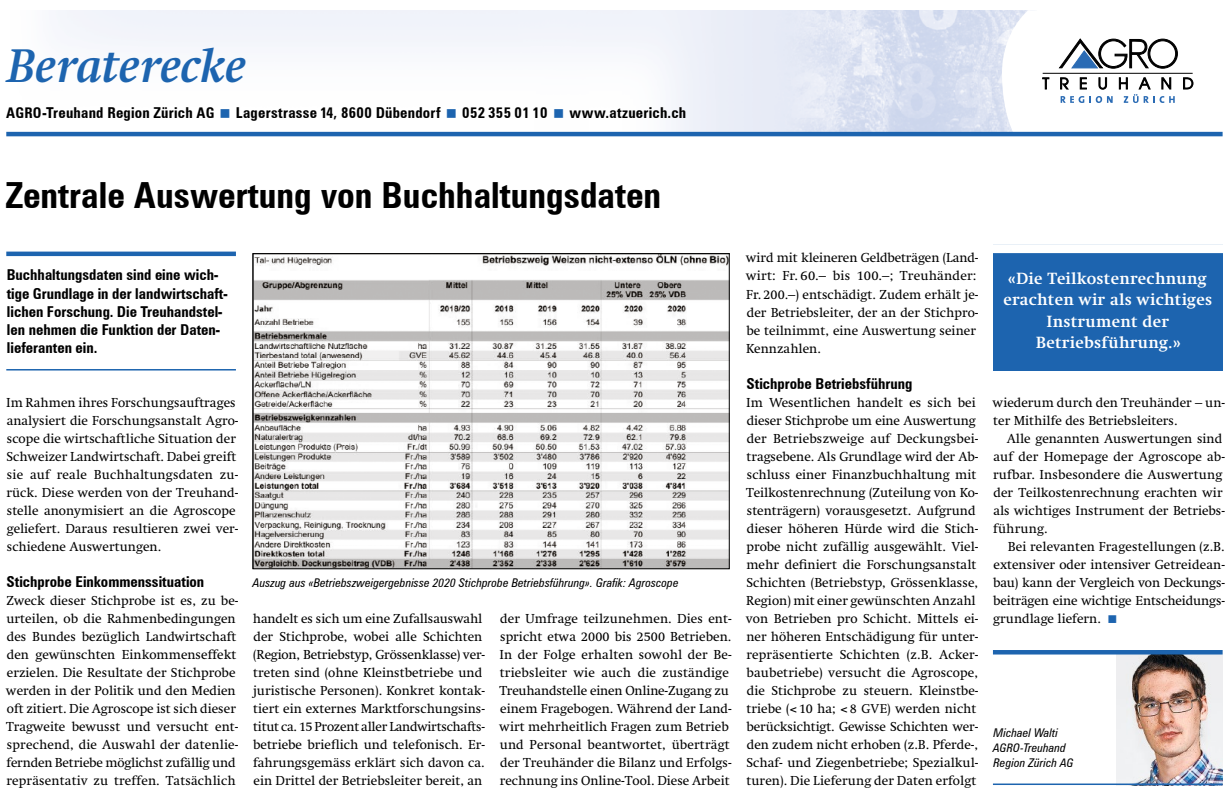
<style>
.page{position:relative;width:1230px;height:791px;background:#fff}
.page>*{position:absolute;margin:0;border:0;box-sizing:border-box;transform-origin:0 0}
.t1{font:italic 700 48px "Swift LT Pro";color:#1d64af}
.t2{font:700 condensed 36px "Zurich BT";color:#000}
.t3{font:700 16.5px/21.3px "Swift LT Pro";letter-spacing:.015em;color:#fff;text-align:center}
.t4{font:700 condensed 15px/18px "Zurich BT";color:#000}
.t5{font:13.35px/18px "Swift LT Pro";color:#000}
.t6{font:italic condensed 12px/15px "Zurich BT";letter-spacing:.01em;color:#000}
.s1{font-size:14.7px}
.s2{color:#1d64af}
.s3{font-size:11.7px}
.s4{font-size:13.05px}
</style>
<div class="page">
<img style="left:1116px;top:654px;width:106px;height:129px">
<div style="left:6px;top:251px;width:230px;height:5px;background:#1d64af"></div>
<hr style="left:6px;top:369px;width:230px;height:1px;background:#1d64af">
<div style="left:993px;top:244px;width:229px;height:126px;background:#1d64af"></div>
<div style="left:989px;top:244px;width:238px;height:9px;background:#fff"></div>
<div style="left:993px;top:649px;width:229px;height:5px;background:#1d64af"></div>
<hr style="left:993px;top:783px;width:229px;height:1px;background:#1d64af">
<img style="left:255px;top:255px;width:473px;height:312px">
<div style="left:253px;top:253px;width:477px;height:316px;border:1px solid #000"></div>
<img style="left:6px;top:10px;width:996px;height:122px">
<hr style="left:6px;top:132px;width:1216px;height:4px;background:#1d64af">
<svg style="left:1002px;top:10px;width:220px;height:122px"></svg>
<h1 class="t1" style="left:6px;top:37px;width:246px">Beraterecke</h1>
<p class="t4" style="left:6px;top:104px;width:681px"><span class="s1">AGRO</span>-Treuhand Region Zürich <span class="s1">AG</span> <span class="s2">■</span> Lagerstrasse 14, 8600 Dübendorf <span class="s2">■</span> 052 355 01 10 <span class="s2">■</span> www.atzuerich.ch</p>
<h2 class="t2" style="left:6px;top:174px;width:656px">Zentrale Auswertung von Buchhaltungsdaten</h2>
<p class="t4" style="left:7px;top:266px;width:222px">Buchhaltungsdaten sind eine wich&shy;tige Grundlage in der landwirtschaft&shy;lichen Forschung. Die Treuhandstel&shy;len nehmen die Funktion der Daten&shy;lieferanten ein.</p>
<p class="t5" style="left:6px;top:393px;width:234px">Im Rahmen ihres Forschungsauftrages analysiert die Forschungsanstalt Agro&shy;scope die wirtschaftliche Situation der Schweizer Landwirtschaft. Dabei greift sie auf reale Buchhaltungsdaten zu&shy;rück. Diese werden von der Treuhand&shy;stelle anonymisiert an die Agroscope geliefert. Daraus resultieren zwei ver&shy;schiedene Auswertungen.</p>
<p class="t4" style="left:7px;top:572px;width:199px">Stichprobe Einkommenssituation</p>
<p class="t5" style="left:6px;top:591px;width:234px">Zweck dieser Stichprobe ist es, zu be&shy;urteilen, ob die Rahmenbedingungen des Bundes bezüglich Landwirtschaft den gewünschten Einkommenseffekt erzielen. Die Resultate der Stichprobe werden in der Politik und den Medien oft zitiert. Die Agroscope ist sich dieser Tragweite bewusst und versucht ent&shy;sprechend, die Auswahl der datenlie&shy;fernden Betriebe möglichst zufällig und repräsentativ zu treffen. Tatsächlich</p>
<p class="t6" style="left:253px;top:574px;width:427px">Auszug aus «Betriebszweigergebnisse <span class="s3">2020</span> Stichprobe Betriebsführung». Grafik: Agroscope</p>
<p class="t5" style="left:253px;top:609px;width:234px">handelt es sich um eine Zufallsauswahl der Stichprobe, wobei alle Schichten (Region, Betriebstyp, Grössenklasse) ver&shy;treten sind (ohne Kleinstbetriebe und juristische Personen). Konkret kontak&shy;tiert ein externes Marktforschungsins&shy;titut ca. <span class="s4">15</span> Prozent aller Landwirtschafts&shy;betriebe brieflich und telefonisch. Er&shy;fahrungsgemäss erklärt sich davon ca. ein Drittel der Betriebsleiter bereit, an</p>
<p class="t5" style="left:499px;top:609px;width:234px">der Umfrage teilzunehmen. Dies ent&shy;spricht etwa <span class="s4">2000</span> bis <span class="s4">2500</span> Betrieben.<br>In der Folge erhalten sowohl der Be&shy;triebsleiter wie auch die zuständige Treuhandstelle einen Online-Zugang zu einem Fragebogen. Während der Land&shy;wirt mehrheitlich Fragen zum Betrieb und Personal beantwortet, überträgt der Treuhänder die Bilanz und Erfolgs&shy;rechnung ins Online-Tool. Diese Arbeit</p>
<p class="t5" style="left:746px;top:249px;width:234px">wird mit kleineren Geldbeträgen (Land&shy;wirt: Fr. <span class="s4">60</span>.– bis <span class="s4">100</span>.–; Treuhänder:<br>Fr. <span class="s4">200</span>.–) entschädigt. Zudem erhält je&shy;der Betriebsleiter, der an der Stichpro&shy;be teilnimmt, eine Auswertung seiner Kennzahlen.</p>
<p class="t4" style="left:746px;top:374px;width:167px">Stichprobe Betriebsführung</p>
<p class="t5" style="left:746px;top:393px;width:234px">Im Wesentlichen handelt es sich bei dieser Stichprobe um eine Auswertung der Betriebszweige auf Deckungsbei&shy;tragsebene. Als Grundlage wird der Ab&shy;schluss einer Finanzbuchhaltung mit Teilkostenrechnung (Zuteilung von Ko&shy;stenträgern) vorausgesetzt. Aufgrund dieser höheren Hürde wird die Stich&shy;probe nicht zufällig ausgewählt. Viel&shy;mehr definiert die Forschungsanstalt Schichten (Betriebstyp, Grössenklasse, Region) mit einer gewünschten Anzahl von Betrieben pro Schicht. Mittels ei&shy;ner höheren Entschädigung für unter&shy;repräsentierte Schichten (z.B. Acker&shy;baubetriebe) versucht die Agroscope, die Stichprobe zu steuern. Kleinstbe&shy;triebe (&lt; <span class="s4">10</span> ha; &lt; <span class="s4">8 GVE</span>) werden nicht berücksichtigt. Gewisse Schichten wer&shy;den zudem nicht erhoben (z.B. Pferde-, Schaf- und Ziegenbetriebe; Spezialkul&shy;turen). Die Lieferung der Daten erfolgt</p>
<p class="t5" style="left:993px;top:393px;width:234px">wiederum durch den Treuhänder – un&shy;ter Mithilfe des Betriebsleiters.</p>
<p class="t3" style="left:1003px;top:267px;width:210px">«Die Teilkostenrechnung erachten wir als wichtiges<br>Instrument der<br>Betriebsführung.»</p>
<p class="t5" style="left:993px;top:429px;width:233px;text-indent:14px">Alle genannten Auswertungen sind auf der Homepage der Agroscope ab&shy;rufbar. Insbesondere die Auswertung der Teilkostenrechnung erachten wir als wichtiges Instrument der Betriebs&shy;führung.</p>
<p class="t5" style="left:993px;top:537px;width:233px;text-align:justify;text-indent:15px">Bei relevanten Fragestellungen (z.B. extensiver oder intensiver Getreidean&shy;bau) kann der Vergleich von Deckungs&shy;beiträgen eine wichtige Entscheidungs&shy;grundlage liefern. <span class="s2">■</span></p>
<p class="t6" style="left:993px;top:724px;width:82px">Michael Walti<br><span class="s3">AGRO</span>-Treuhand<br>Region Zürich <span class="s3">AG</span></p>
</div>
